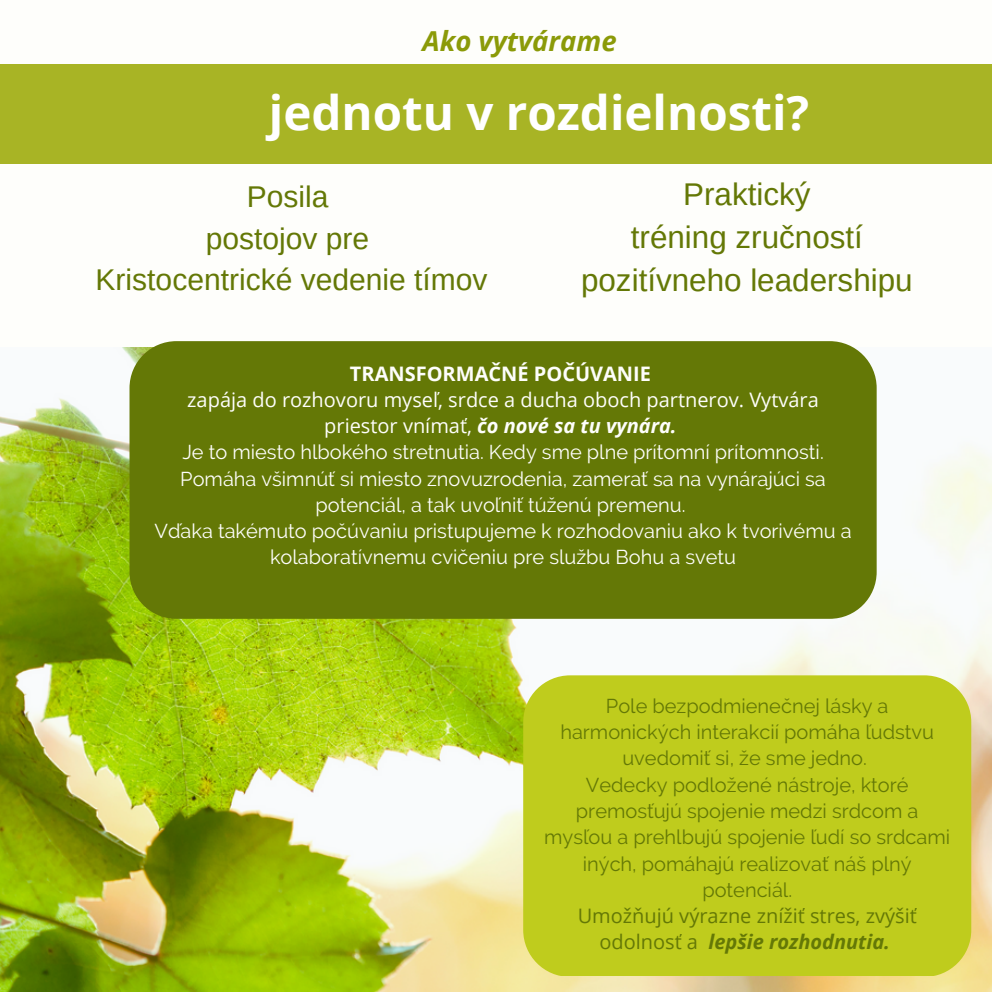
<style>
.page{position:relative;width:992px;height:992px;background:#fefefb}
.page>*{position:absolute;margin:0;border:0;box-sizing:border-box;transform-origin:0 0}
.t1{font:700 47.5px "Open Sans";color:#fff}
.t2{font:31.5px "Arimo";color:#647806}
.t3{font:30px "Arimo";color:#647806}
.t4{font:italic 700 27.5px "Open Sans";color:#8b9a08}
.t5{font:20px/26.2px "Raleway";color:#fefefb;text-align:center}
.t6{font:20px/26.2px "Raleway";color:#647806;text-align:center}
.t7{font:20px/26.2px "Open Sans";color:#fefefb;text-align:center}
.t8{font:20px/26.2px "Open Sans";color:#647806;text-align:center}
.t9{font:700 20px "Open Sans";color:#fefefb}
.s1{font-weight:700;font-style:italic}
</style>
<div class="page">
<img style="left:0;top:347px;width:992px;height:645px">
<div style="left:129px;top:341px;width:748px;height:278px;background:#647806;border-radius:47px"></div>
<div style="left:523px;top:675px;width:448px;height:301px;background:#bfcc1d;border-radius:47px"></div>
<div style="left:0;top:64px;width:992px;height:99px;background:#a8b425"></div>
<p class="t4" style="left:422px;top:21px;width:196px">Ako vytvárame</p>
<p class="t1" style="left:269px;top:79px;width:542px">jednotu v rozdielnosti?</p>
<p class="t3" style="left:247px;top:180px;width:83px">Posila</p>
<p class="t3" style="left:206px;top:221px;width:165px">postojov pre</p>
<p class="t3" style="left:96px;top:263px;width:393px">Kristocentrické vedenie tímov</p>
<p class="t2" style="left:683px;top:176px;width:129px">Praktický</p>
<p class="t2" style="left:631px;top:219px;width:234px">tréning zručností</p>
<p class="t2" style="left:581px;top:263px;width:333px">pozitívneho leadershipu</p>
<p class="t9" style="left:350px;top:359px;width:303px">TRANSFORMAČNÉ POČÚVANIE</p>
<p class="t7" style="left:187px;top:386px;width:633px">zapája do rozhovoru myseľ, srdce a ducha oboch partnerov. Vytvára priestor vnímať, <span class="s1">čo nové sa tu vynára.</span></p>
<p class="t5" style="left:182px;top:439px;width:643px">Je to miesto hlbokého stretnutia. Kedy sme plne prítomní prítomnosti.</p>
<p class="t5" style="left:180px;top:465px;width:647px">Pomáha všimnúť si miesto znovuzrodenia, zamerať sa na vynárajúci sa potenciál, a tak uvoľniť túženú premenu.</p>
<p class="t5" style="left:155px;top:518px;width:698px">Vďaka takémuto počúvaniu pristupujeme k rozhodovaniu ako k tvorivému a kolaboratívnemu cvičeniu pre službu Bohu a svetu</p>
<p class="t6" style="left:560px;top:693px;width:375px">Pole bezpodmienečnej lásky a harmonických interakcií pomáha ľudstvu uvedomiť si, že sme jedno.</p>
<p class="t6" style="left:544px;top:771px;width:407px">Vedecky podložené nástroje, ktoré premosťujú spojenie medzi srdcom a mysľou a prehlbujú spojenie ľudí so srdcami iných, pomáhajú realizovať náš plný potenciál.</p>
<p class="t8" style="left:578px;top:902px;width:341px">Umožňujú výrazne znížiť stres, zvýšiť odolnosť a <span class="s1">lepšie rozhodnutia.</span></p>
</div>
